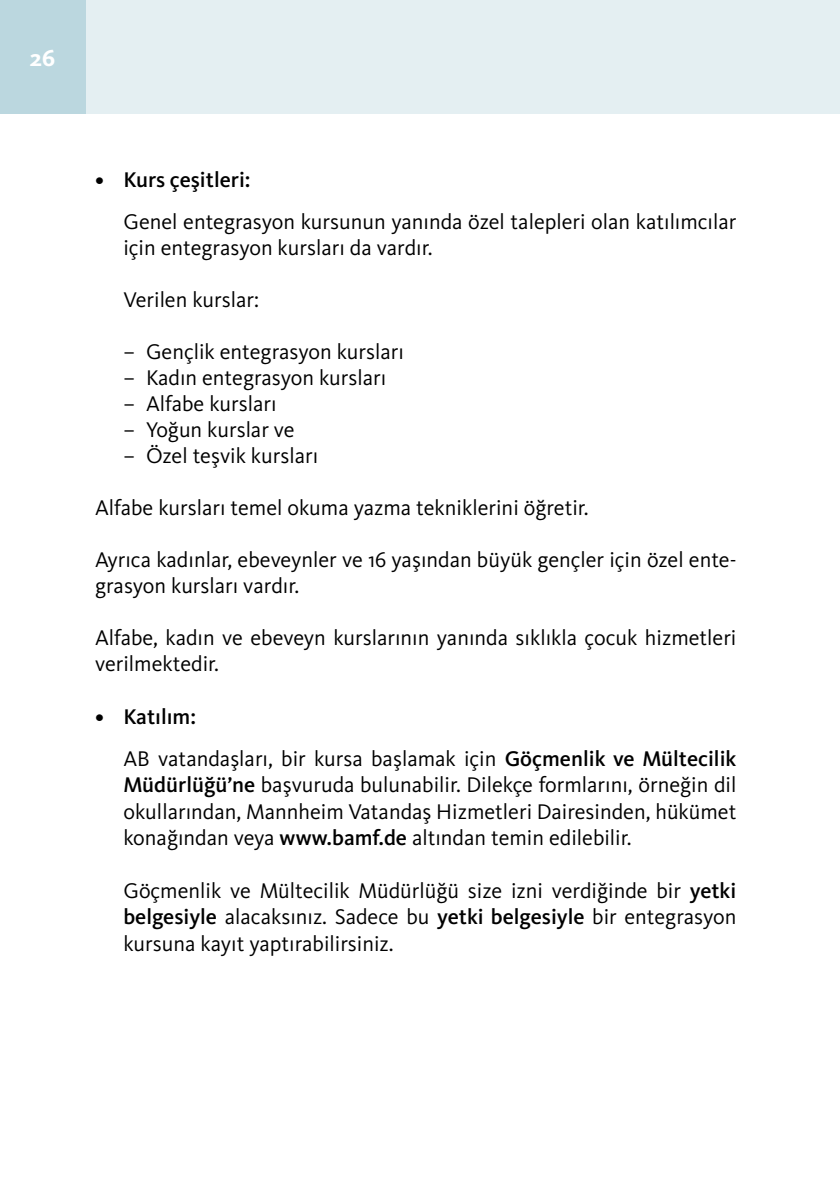
<style>
.page{position:relative;width:840px;height:1191px;background:#fff}
.page>*{position:absolute;margin:0;border:0;box-sizing:border-box;transform-origin:0 0}
.t1{font:700 24px "Kievit Pro";color:#fff}
.t2{font:22px/26.4px "Kievit Pro";color:#000}
.t3{font:500 22px "Kievit Pro";color:#000}
.s1{font-weight:500}
</style>
<div class="page">
<div style="left:0;top:0;width:839px;height:113px;background:#e4eff2"></div>
<div style="left:0;top:0;width:85px;height:113px;background:#bbd7df"></div>
<p class="t1" style="left:30px;top:43px;width:27px">26</p>
<p class="t3" style="left:95px;top:166px;width:157px">• Kurs çeşitleri:</p>
<p class="t2" style="left:123px;top:208px;width:614px">Genel entegrasyon kursunun yanında özel talepleri olan katılımcılar için entegrasyon kursları da vardır.</p>
<p class="t2" style="left:123px;top:286px;width:137px">Verilen kurslar:</p>
<p class="t2" style="left:123px;top:338px;width:282px">– Gençlik entegrasyon kursları</p>
<p class="t2" style="left:123px;top:364px;width:264px">– Kadın entegrasyon kursları</p>
<p class="t2" style="left:123px;top:390px;width:154px">– Alfabe kursları</p>
<p class="t2" style="left:123px;top:416px;width:173px">– Yoğun kurslar ve</p>
<p class="t2" style="left:123px;top:442px;width:196px">– Özel teşvik kursları</p>
<p class="t2" style="left:95px;top:494px;width:495px">Alfabe kursları temel okuma yazma tekniklerini öğretir.</p>
<p class="t2" style="left:95px;top:546px;width:642px">Ayrıca kadınlar, ebeveynler ve 16 yaşından büyük gençler için özel ente&shy;grasyon kursları vardır.</p>
<p class="t2" style="left:95px;top:624px;width:642px">Alfabe, kadın ve ebeveyn kurslarının yanında sıklıkla çocuk hizmetleri verilmektedir.</p>
<p class="t2" style="left:123px;top:695px;width:614px;line-height:42.4px;text-indent:-28px"><span class="s1">• Katılım:<br></span>AB vatandaşları, bir kursa başlamak için <span class="s1">Göçmenlik ve Mültecilik</span></p>
<p class="t2" style="left:123px;top:771px;width:614px;text-align:justify"><span class="s1">Müdürlüğü’ne</span> başvuruda bulunabilir. Dilekçe formlarını, örneğin dil okullarından, Mannheim Vatandaş Hizmetleri Dairesinden, hükümet konağından veya <span class="s1">www.bamf.de</span> altından temin edilebilir.</p>
<p class="t2" style="left:123px;top:877px;width:614px;text-align:justify">Göçmenlik ve Mültecilik Müdürlüğü size izni verdiğinde bir <span class="s1">yetki belgesiyle</span> alacaksınız. Sadece bu <span class="s1">yetki belgesiyle</span> bir entegrasyon kursuna kayıt yaptırabilirsiniz.</p>
</div>
